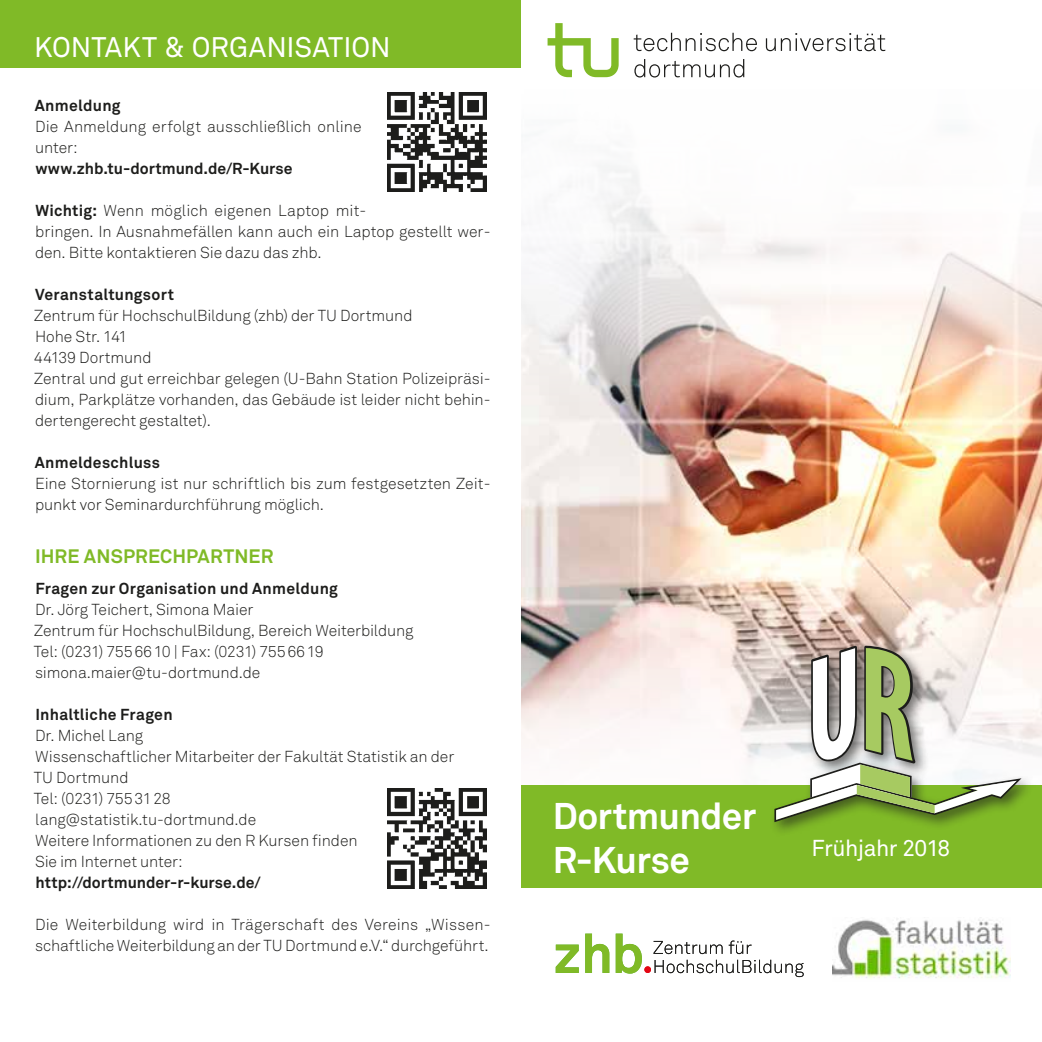
<style>
.page{position:relative;width:1042px;height:1042px;background:#fff}
.page>*{position:absolute;margin:0;border:0;box-sizing:border-box;transform-origin:0 0}
.t1{font:700 36.75px/44.1px "Akkurat Office";letter-spacing:-.015em;color:#fff}
.t2{font:28px "Akkurat Office";letter-spacing:-.005em;color:#fff}
.t3{font:22.75px "Akkurat Office";letter-spacing:-.025em;color:#fff}
.t4{font:700 19.25px "Akkurat Office";letter-spacing:.005em;color:#80ba27}
.t5{font:15.75px/21px "Akkurat Light Office";letter-spacing:-.005em;color:#1d1d1b}
.t6{font:700 15.75px "Akkurat Office";letter-spacing:.015em;color:#1d1d1b}
.s1{font-family:"Akkurat Office";font-weight:700}
</style>
<div class="page">
<img style="left:521px;top:77px;width:521px;height:685px">
<svg style="left:547px;top:23px;width:72px;height:54px"></svg>
<svg style="left:634px;top:33px;width:251px;height:45px"></svg>
<svg style="left:556px;top:933px;width:86px;height:40px"></svg>
<svg style="left:653px;top:940px;width:150px;height:37px"></svg>
<div style="left:644px;top:966px;width:7px;height:7px;background:#e30613;border-radius:50%"></div>
<img style="left:832px;top:918px;width:179px;height:61px">
<div style="left:521px;top:785px;width:521px;height:103px;background:#80ba27"></div>
<div style="left:769px;top:640px;width:267px;height:197px;background:#1d1d1b;opacity:.6"></div>
<svg style="left:774px;top:646px;width:247px;height:176px"></svg>
<div style="left:0;top:0;width:521px;height:68px;background:#80ba27"></div>
<img style="left:387px;top:92px;width:99px;height:100px">
<img style="left:387px;top:789px;width:99px;height:99px">
<h2 class="t2" style="left:34px;top:31px;width:358px">KONTAKT &amp; ORGANISATION</h2>
<p class="t6" style="left:35px;top:96px;width:87px">Anmeldung</p>
<p class="t5" style="left:35px;top:117px;width:328px">Die Anmeldung erfolgt ausschließlich online unter:</p>
<p class="t6" style="left:35px;top:159px;width:258px">www.zhb.tu-dortmund.de/R-Kurse</p>
<p class="t5" style="left:35px;top:201px;width:457px"><span class="s1">Wichtig:</span> Wenn möglich eigenen Laptop mit-<br>bringen. In Ausnahmefällen kann auch ein Laptop gestellt wer&shy;den. Bitte kontaktieren Sie dazu das zhb.</p>
<p class="t6" style="left:35px;top:285px;width:140px">Veranstaltungsort</p>
<p class="t5" style="left:34px;top:306px;width:458px">Zentrum für HochschulBildung (zhb) der TU Dortmund<br>Hohe Str. 141<br>44139 Dortmund<br>Zentral und gut erreichbar gelegen (U-Bahn Station Polizeipräsi&shy;dium, Parkplätze vorhanden, das Gebäude ist leider nicht behin&shy;dertengerecht gestaltet).</p>
<p class="t6" style="left:35px;top:453px;width:127px">Anmeldeschluss</p>
<p class="t5" style="left:35px;top:474px;width:457px">Eine Stornierung ist nur schriftlich bis zum festgesetzten Zeit&shy;punkt vor Seminardurchführung möglich.</p>
<p class="t4" style="left:35px;top:544px;width:240px">IHRE ANSPRECHPARTNER</p>
<p class="t6" style="left:36px;top:579px;width:304px">Fragen zur Organisation und Anmeldung</p>
<p class="t5" style="left:34px;top:600px;width:381px">Dr. Jörg Teichert, Simona Maier<br>Zentrum für HochschulBildung, Bereich Weiterbildung Tel: (0231) 7556610 | Fax: (0231) 7556619 simona.maier@tu-dortmund.de</p>
<p class="t6" style="left:35px;top:705px;width:139px">Inhaltliche Fragen</p>
<p class="t5" style="left:34px;top:726px;width:422px">Dr. Michel Lang<br>Wissenschaftlicher Mitarbeiter der Fakultät Statistik an der<br>TU Dortmund<br>Tel: (0231) 7553128<br>lang@statistik.tu-dortmund.de<br>Weitere Informationen zu den R Kursen finden<br>Sie im Internet unter:</p>
<p class="t6" style="left:36px;top:873px;width:226px">http://dortmunder-r-kurse.de/</p>
<p class="t5" style="left:35px;top:915px;width:457px">Die Weiterbildung wird in Trägerschaft des Vereins „Wissen&shy;schaftliche Weiterbildung an der TU Dortmund e.V.“ durchgeführt.</p>
<h1 class="t1" style="left:553px;top:794px;width:205px">Dortmunder<br>R-Kurse</h1>
<h3 class="t3" style="left:811px;top:835px;width:140px">Frühjahr 2018</h3>
</div>
